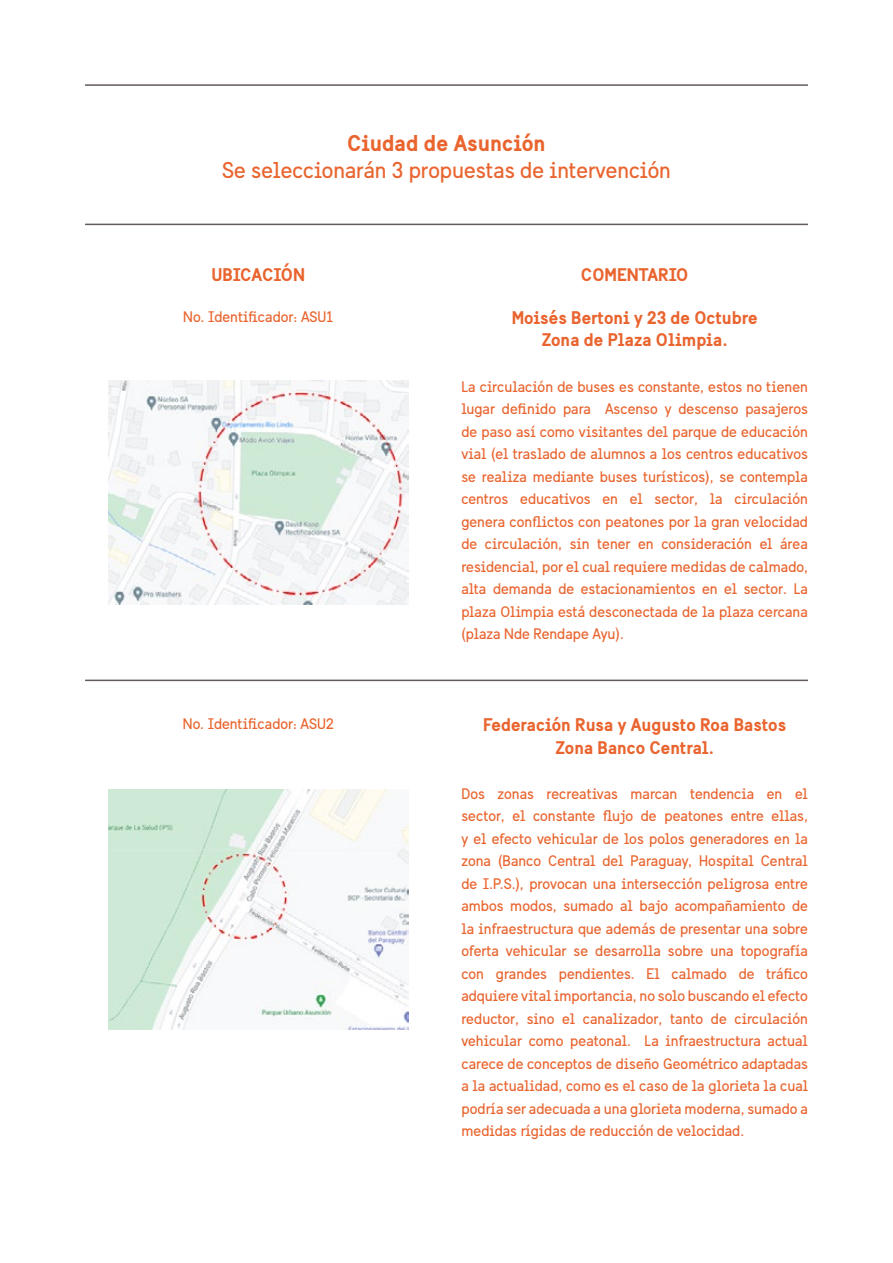
<style>
.page{position:relative;width:893px;height:1263px;background:#fff}
.page>*{position:absolute;margin:0;border:0;box-sizing:border-box;transform-origin:0 0}
.t1{font:22.5px "Sweden Sans";color:#e9642e}
.t2{font:700 22.5px "Sweden Sans";color:#e9642e}
.t3{font:700 18px/22.5px "Sweden Sans";color:#e9642e;text-align:center}
.t4{font:15px/22.5px "Sweden Sans";color:#e9642e;text-align:justify}
</style>
<div class="page">
<img style="left:108px;top:381px;width:301px;height:223px">
<hr style="left:85px;top:680px;width:723px;height:1px;background:#635b58">
<img style="left:108px;top:790px;width:301px;height:239px">
<hr style="left:85px;top:84px;width:723px;height:2px;background:#635b58">
<hr style="left:85px;top:224px;width:723px;height:1px;background:#635b58">
<h1 class="t2" style="left:347px;top:129px;width:200px">Ciudad de Asunción</h1>
<h1 class="t1" style="left:222px;top:156px;width:450px">Se seleccionarán 3 propuestas de intervención</h1>
<p class="t3" style="left:212px;top:264px;width:95px">UBICACIÓN</p>
<p class="t3" style="left:581px;top:264px;width:109px">COMENTARIO</p>
<p class="t4" style="left:183px;top:305px;width:152px">No. Identificador: ASU1</p>
<p class="t3" style="left:512px;top:306px;width:247px">Moisés Bertoni y 23 de Octubre<br>Zona de Plaza Olimpia.</p>
<p class="t4" style="left:461px;top:375px;width:348px">La circulación de buses es constante, estos no tienen lugar definido para Ascenso y descenso pasajeros de paso así como visitantes del parque de educación vial (el traslado de alumnos a los centros educativos se realiza mediante buses turísticos), se contempla centros educativos en el sector, la circulación genera conflictos con peatones por la gran velocidad de circulación, sin tener en consideración el área residencial, por el cual requiere medidas de calmado, alta demanda de estacionamientos en el sector. La plaza Olimpia está desconectada de la plaza cercana (plaza Nde Rendape Ayu).</p>
<p class="t4" style="left:183px;top:713px;width:152px">No. Identificador: ASU2</p>
<p class="t3" style="left:483px;top:713px;width:305px">Federación Rusa y Augusto Roa Bastos<br>Zona Banco Central.</p>
<p class="t4" style="left:461px;top:782px;width:348px">Dos zonas recreativas marcan tendencia en el sector, el constante flujo de peatones entre ellas, y el efecto vehicular de los polos generadores en la zona (Banco Central del Paraguay, Hospital Central de I.P.S.), provocan una intersección peligrosa entre ambos modos, sumado al bajo acompañamiento de la infraestructura que además de presentar una sobre oferta vehicular se desarrolla sobre una topografía con grandes pendientes. El calmado de tráfico adquiere vital importancia, no solo buscando el efecto reductor, sino el canalizador, tanto de circulación vehicular como peatonal. La infraestructura actual carece de conceptos de diseño Geométrico adaptadas a la actualidad, como es el caso de la glorieta la cual podría ser adecuada a una glorieta moderna, sumado a medidas rígidas de reducción de velocidad.</p>
</div>
